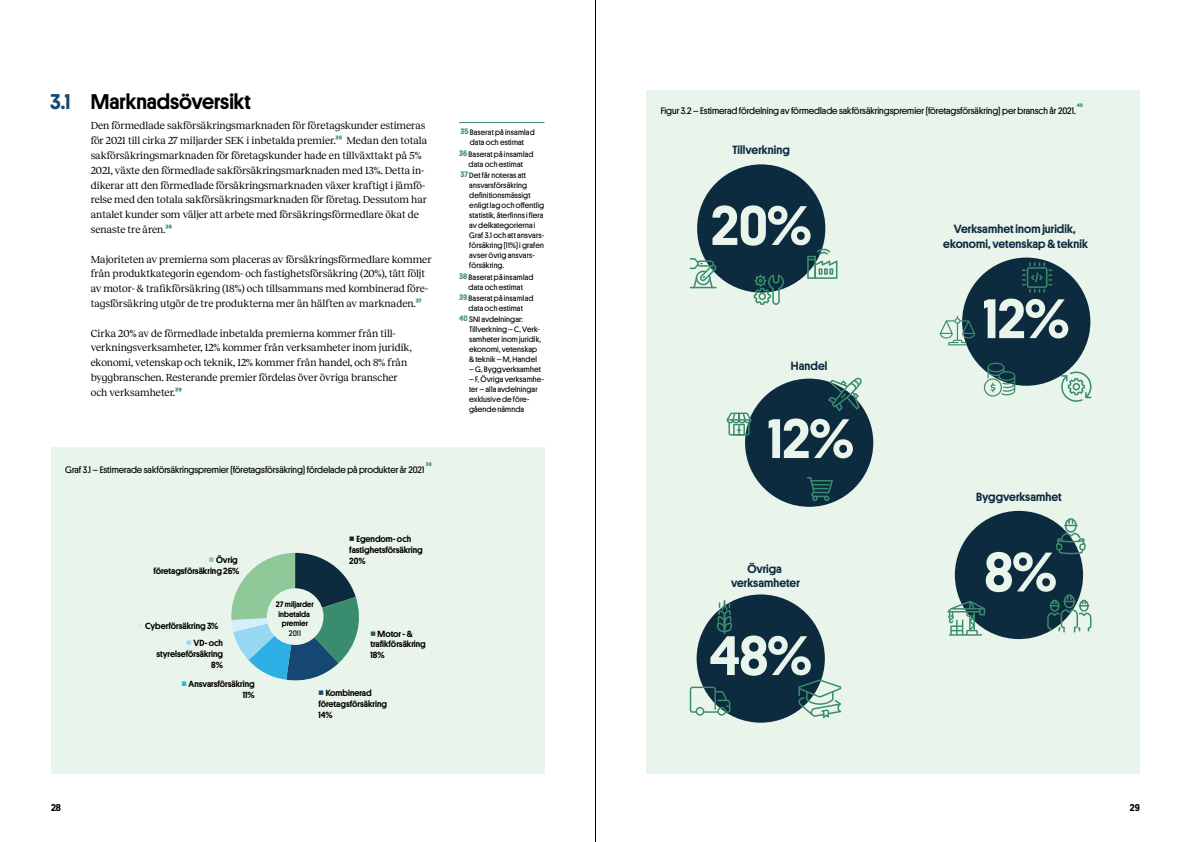
<style>
.page{position:relative;width:1191px;height:842px;background:#fff}
.page>*{position:absolute;margin:0;border:0;box-sizing:border-box;transform-origin:0 0}
.t1{font:500 56.1px "Platform";color:#e9f4eb}
.Siffra_Rubrik{font:500 21.5px "Platform";color:#000}
.Siffra_Rubrik-2{font:500 21.5px "Platform";color:#164772}
.t2{font:500 12px/14.4px "Platform";letter-spacing:.005em;color:#0d2b3f;text-align:center}
.Bröd_Ej_indrag{font:10.6px/14.8px "Reckless";color:#000}
.t3{font:500 10px "Platform";color:#000}
.Grafhänvisning{font:9.5px "Platform";color:#000}
.t4{font:500 9px/10.8px "Platform";color:#000}
.Fotnoter_Bröd{font:8px/10px "Platform";letter-spacing:.02em;color:#000;text-align:center}
.t5{font:500 8px/9.6px "Platform";color:#000;text-align:center}
.s1{font-family:"Platform";font-weight:500;color:#3a8c6e}
.s2{font-family:"Noto Sans";font-weight:700;color:#8fc899}
.s3{font-family:"Noto Sans";font-weight:700;color:#d5effa}
.s4{font-family:"Noto Sans";font-weight:700;color:#96d7f2}
.s5{font-family:"Noto Sans";font-weight:700;color:#2dafe6}
.s6{font-family:"Noto Sans";font-weight:700;color:#0d2b3f}
.s7{font-weight:400}
.s8{font-family:"Noto Sans";font-weight:700;color:#1e5a59}
.s9{font-family:"Noto Sans";font-weight:700;color:#164773}
.s10{font-weight:500;color:#3a8c6e}
</style>
<div class="page">
<hr style="left:595px;top:0;width:1px;height:842px;background:#000">
<div style="left:646px;top:91px;width:494px;height:683px;background:#e9f4eb"></div>
<div style="left:697px;top:164px;width:128px;height:129px;background:#0d2b3f;border-radius:50%"></div>
<svg style="left:807px;top:248px;width:30px;height:31px"></svg>
<svg style="left:753px;top:275px;width:31px;height:30px"></svg>
<svg style="left:690px;top:258px;width:26px;height:30px"></svg>
<div style="left:954px;top:511px;width:129px;height:128px;background:#0d2b3f;border-radius:50%"></div>
<svg style="left:1047px;top:594px;width:44px;height:38px"></svg>
<svg style="left:1055px;top:518px;width:30px;height:36px"></svg>
<svg style="left:947px;top:601px;width:38px;height:35px"></svg>
<div style="left:962px;top:258px;width:128px;height:128px;background:#0d2b3f;border-radius:50%"></div>
<svg style="left:983px;top:363px;width:32px;height:34px"></svg>
<svg style="left:1061px;top:371px;width:30px;height:31px"></svg>
<svg style="left:1022px;top:262px;width:30px;height:31px"></svg>
<svg style="left:939px;top:316px;width:36px;height:29px"></svg>
<div style="left:745px;top:379px;width:128px;height:128px;background:#0d2b3f;border-radius:50%"></div>
<svg style="left:807px;top:477px;width:26px;height:24px"></svg>
<svg style="left:726px;top:413px;width:25px;height:22px"></svg>
<svg style="left:828px;top:377px;width:34px;height:34px"></svg>
<div style="left:696px;top:594px;width:129px;height:129px;background:#0d2b3f;border-radius:50%"></div>
<svg style="left:716px;top:600px;width:16px;height:34px"></svg>
<svg style="left:690px;top:687px;width:40px;height:29px"></svg>
<svg style="left:798px;top:680px;width:43px;height:38px"></svg>
<hr style="left:459px;top:122px;width:85px;height:1px;background:#3a8c6e">
<div style="left:51px;top:448px;width:493px;height:326px;background:#e9f4eb"></div>
<svg style="left:231px;top:553px;width:128px;height:128px"></svg>
<div style="left:267px;top:588px;width:56px;height:57px;background:#e9f4eb;border-radius:50%"></div>
<p class="Siffra_Rubrik-2" style="left:50px;top:86px;width:22px">3.1</p>
<p class="Siffra_Rubrik" style="left:91px;top:86px;width:162px">Marknadsöversikt</p>
<p class="Bröd_Ej_indrag" style="left:91px;top:118px;width:338px">Den förmedlade sakförsäkringsmarknaden för företagskunder estimeras för 2021 till cirka 27 miljarder SEK i inbetalda premier.<span class="s1">35</span> Medan den totala sakförsäkringsmarknaden för företagskunder hade en tillväxttakt på 5% 2021, växte den förmedlade sakförsäkringsmarknaden med 13%. Detta in&shy;dikerar att den förmedlade försäkringsmarknaden växer kraftigt i jämfö&shy;relse med den totala sakförsäkringsmarknaden för företag. Dessutom har antalet kunder som väljer att arbete med försäkringsförmedlare ökat de senaste tre åren.<span class="s1">36</span></p>
<p class="Bröd_Ej_indrag" style="left:91px;top:251px;width:342px">Majoriteten av premierna som placeras av försäkringsförmedlare kommer från produktkategorin egendom- och fastighetsförsäkring (20%), tätt följt av motor- &amp; trafikförsäkring (18%) och tillsammans med kombinerad före&shy;tagsförsäkring utgör de tre produkterna mer än hälften av marknaden.<span class="s1">37</span></p>
<p class="Bröd_Ej_indrag" style="left:91px;top:325px;width:322px">Cirka 20% av de förmedlade inbetalda premierna kommer från till&shy;verkningsverksamheter, 12% kommer från verksamheter inom juridik, ekonomi, vetenskap och teknik, 12% kommer från handel, och 8% från byggbranschen. Resterande premier fördelas över övriga branscher och verksamheter.<span class="s1">39</span></p>
<p class="Grafhänvisning" style="left:65px;top:463px;width:368px">Graf 3.1 – Estimerade sakförsäkringspremier (företagsförsäkring) fördelade på produkter år 2021 <sup>38</sup></p>
<p class="t4" style="left:153px;top:554px;width:87px;text-align:right"><span class="s2">■</span> Övrig företagsförsäkring 26%</p>
<p class="t4" style="left:138px;top:619px;width:82px"><span class="s3">■</span> Cyberförsäkring 3%</p>
<p class="t4" style="left:156px;top:637px;width:68px;text-align:right"><span class="s4">■</span> VD- och styrelseförsäkring<br>8%</p>
<p class="t4" style="left:181px;top:678px;width:75px;text-align:right"><span class="s5">■</span> Ansvarsförsäkring<br>11%</p>
<p class="t4" style="left:349px;top:533px;width:75px"><span class="s6">■</span> Egendom- och fastighetsförsäkring<br>20%</p>
<p class="t5" style="left:276px;top:599px;width:39px">27 miljarder inbetalda premier<br><span class="s7">2011</span></p>
<p class="t4" style="left:370px;top:627px;width:57px"><span class="s8">■</span> Motor - &amp; trafikförsäkring<br>18%</p>
<p class="t4" style="left:318px;top:687px;width:70px"><span class="s9">■</span> Kombinerad företagsförsäkring<br>14%</p>
<p class="Fotnoter_Bröd" style="left:460px;top:127px;width:76px"><span class="s10">35</span> Baserat på insamlad data och estimat</p>
<p class="Fotnoter_Bröd" style="left:459px;top:148px;width:76px"><span class="s10">36</span> Baserat på insamlad data och estimat</p>
<p class="Fotnoter_Bröd" style="left:469px;top:170px;width:76px;text-align:left;text-indent:-9px"><span class="s10">37</span> Det får noteras att ansvarsförsäkring definitionsmässigt enligt lag och offentlig statistik, återfinns i flera av delkategorierna i<br>Graf 3.1 och att ansvars&shy;försäkring (11%) i grafen avser övrig ansvars&shy;försäkring.</p>
<p class="Fotnoter_Bröd" style="left:459px;top:271px;width:76px"><span class="s10">38</span> Baserat på insamlad data och estimat</p>
<p class="Fotnoter_Bröd" style="left:459px;top:293px;width:76px"><span class="s10">39</span> Baserat på insamlad data och estimat</p>
<p class="Fotnoter_Bröd" style="left:469px;top:314px;width:74px;text-align:left;text-indent:-10px"><span class="s10">40</span> SNI avdelningar:<br>Tillverkning – C, Verk&shy;samheter inom juridik, ekonomi, vetenskap &amp; teknik – M, Handel</p>
<p class="Fotnoter_Bröd" style="left:469px;top:364px;width:73px">– G, Byggverksamhet</p>
<p class="Fotnoter_Bröd" style="left:469px;top:374px;width:76px;text-align:left">– F, Övriga verksamhe&shy;ter – alla avdelningar exklusive de före&shy;gående nämnda</p>
<p class="Grafhänvisning" style="left:660px;top:104px;width:424px">Figur 3.2 – Estimerad fördelning av förmedlade sakförsäkringspremier (företagsförsäkring) per bransch år 2021. <sup>40</sup></p>
<p class="t2" style="left:732px;top:142px;width:59px">Tillverkning</p>
<p class="t1" style="left:711px;top:185px;width:102px">20%</p>
<p class="t2" style="left:791px;top:358px;width:38px">Handel</p>
<p class="t1" style="left:768px;top:398px;width:87px">12%</p>
<p class="t2" style="left:731px;top:561px;width:70px">Övriga verksamheter</p>
<p class="t1" style="left:709px;top:615px;width:104px">48%</p>
<p class="t2" style="left:943px;top:221px;width:146px">Verksamhet inom juridik, ekonomi, vetenskap &amp; teknik</p>
<p class="t1" style="left:983px;top:278px;width:87px">12%</p>
<p class="t2" style="left:976px;top:488px;width:87px">Byggverksamhet</p>
<p class="t1" style="left:984px;top:531px;width:74px">8%</p>
<p class="t3" style="left:51px;top:800px;width:12px">28</p>
<p class="t3" style="left:1129px;top:800px;width:12px">29</p>
</div>
